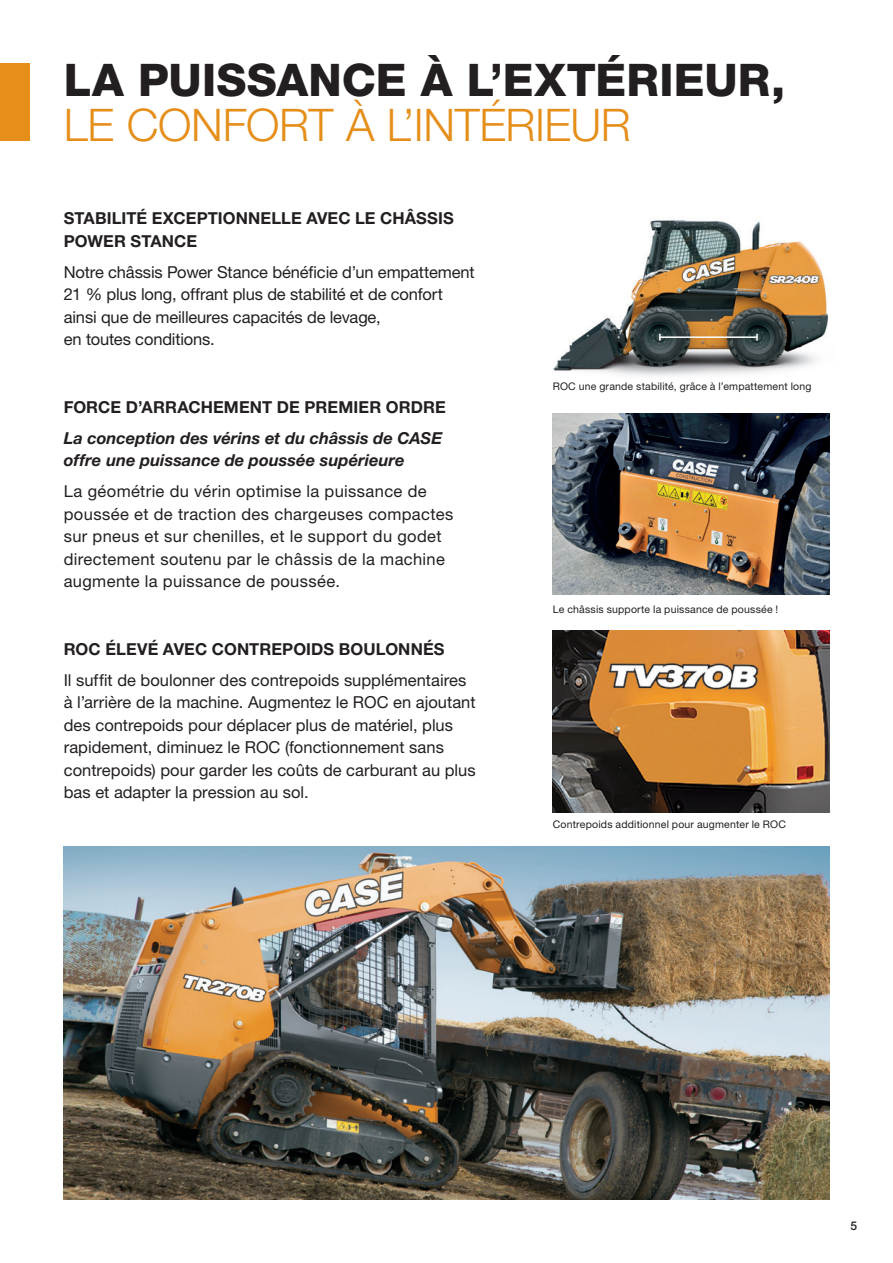
<style>
.page{position:relative;width:893px;height:1263px;background:#fff}
.page>*{position:absolute;margin:0;border:0;box-sizing:border-box;transform-origin:0 0}
.TITOLO_1{font:800 45px "Helvetica Neue LT Pro";letter-spacing:.005em;color:#231f20}
.TITOLO_2{font:300 45px "Helvetica Neue LT Pro";letter-spacing:-.005em;color:#e58e19}
.TXT__11-15{font:16.5px/22.5px "Helvetica Neue LT Pro";color:#231f20}
.TXT__11-15-2{font:16.5px/22.5px "Helvetica Neue LT Pro";letter-spacing:.02em;color:#231f20}
.TITOLETTI{font:700 16.5px/22.5px "Helvetica Neue LT Pro";letter-spacing:.005em;color:#231f20}
.TITOLETTI-2{font:italic 700 16.5px/22.5px "Helvetica Neue LT Pro";letter-spacing:.005em;color:#231f20}
.t1{font:500 12px "Helvetica Neue LT Pro";color:#231f20}
.TABELLA-TESTO{font:10.5px "Helvetica Neue LT Pro";letter-spacing:.02em;color:#231f20}
</style>
<div class="page">
<img style="left:553px;top:413px;width:276px;height:181px">
<img style="left:553px;top:220px;width:275px;height:156px">
<img style="left:553px;top:631px;width:276px;height:181px">
<hr style="left:660px;top:336px;width:97px;height:2px;background:#fff">
<svg style="left:659px;top:334px;width:2px;height:7px"></svg>
<svg style="left:756px;top:334px;width:2px;height:7px"></svg>
<img style="left:64px;top:846px;width:765px;height:353px">
<div style="left:0;top:64px;width:30px;height:77px;background:#e58e19"></div>
<p class="TITOLO_1" style="left:64px;top:53px;width:723px">LA PUISSANCE À L’EXTÉRIEUR,</p>
<p class="TITOLO_2" style="left:64px;top:97px;width:569px">LE CONFORT À L’INTÉRIEUR</p>
<p class="TITOLETTI" style="left:64px;top:207px;width:392px">STABILITÉ EXCEPTIONNELLE AVEC LE CHÂSSIS<br>POWER STANCE</p>
<p class="TXT__11-15" style="left:64px;top:261px;width:412px">Notre châssis Power Stance bénéficie d’un empattement<br>21 % plus long, offrant plus de stabilité et de confort</p>
<p class="TXT__11-15" style="left:64px;top:306px;width:318px">ainsi que de meilleures capacités de levage,</p>
<p class="TXT__11-15" style="left:64px;top:328px;width:153px">en toutes conditions.</p>
<p class="TITOLETTI" style="left:64px;top:395px;width:384px">FORCE D’ARRACHEMENT DE PREMIER ORDRE</p>
<p class="TITOLETTI-2" style="left:64px;top:426px;width:380px">La conception des vérins et du châssis de CASE offre une puissance de poussée supérieure</p>
<p class="TXT__11-15-2" style="left:64px;top:480px;width:391px">La géométrie du vérin optimise la puissance de poussée et de traction des chargeuses compactes sur pneus et sur chenilles, et le support du godet directement soutenu par le châssis de la machine augmente la puissance de poussée.</p>
<p class="TITOLETTI" style="left:64px;top:637px;width:382px">ROC ÉLEVÉ AVEC CONTREPOIDS BOULONNÉS</p>
<p class="TXT__11-15" style="left:64px;top:669px;width:413px">Il suffit de boulonner des contrepoids supplémentaires à l’arrière de la machine. Augmentez le ROC en ajoutant des contrepoids pour déplacer plus de matériel, plus rapidement, diminuez le ROC (fonctionnement sans contrepoids) pour garder les coûts de carburant au plus bas et adapter la pression au sol.</p>
<p class="TABELLA-TESTO" style="left:553px;top:380px;width:260px">ROC une grande stabilité, grâce à l’empattement long</p>
<p class="TABELLA-TESTO" style="left:553px;top:602px;width:227px">Le châssis supporte la puissance de poussée !</p>
<p class="TABELLA-TESTO" style="left:553px;top:818px;width:235px">Contrepoids additionnel pour augmenter le ROC</p>
<p class="t1" style="left:850px;top:1218px;width:8px">5</p>
</div>
